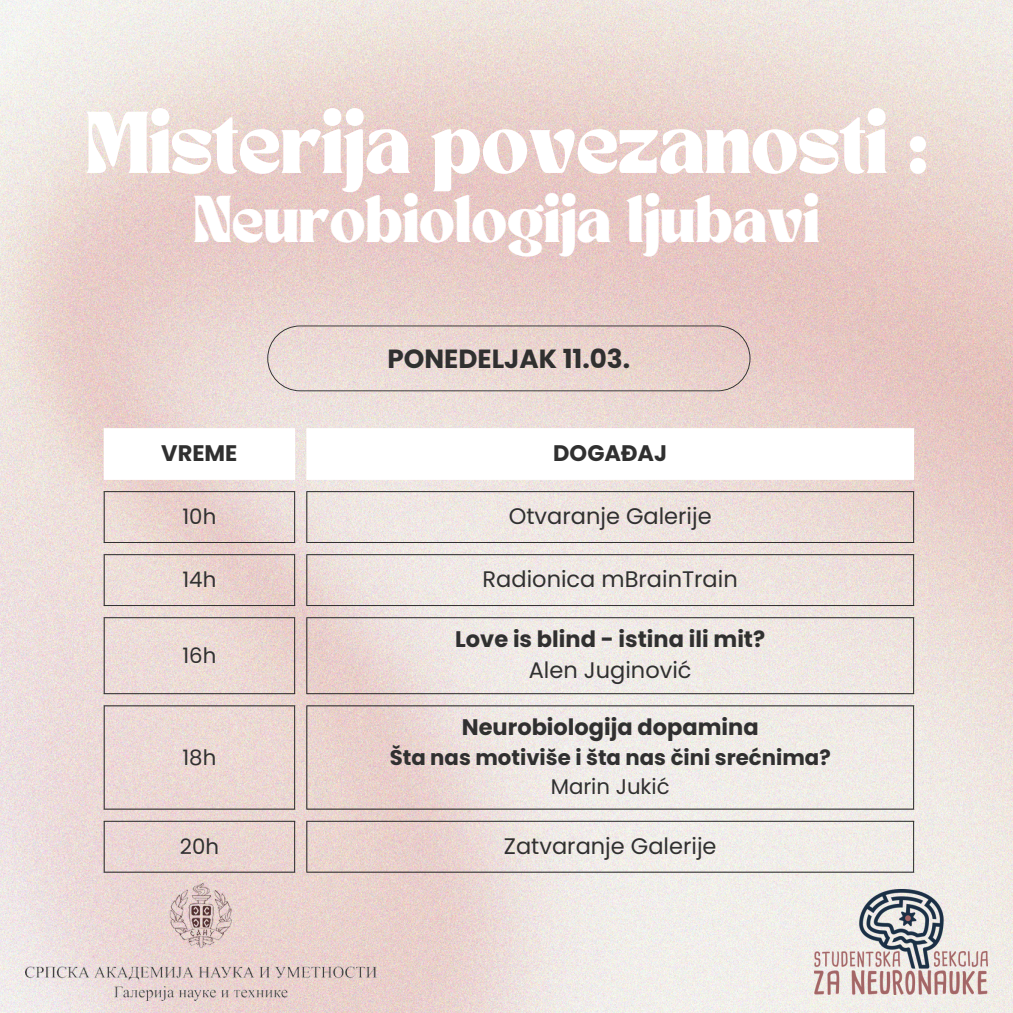
<style>
.page{position:relative;width:1013px;height:1013px;background:#fff}
.page>*{position:absolute;margin:0;border:0;box-sizing:border-box;transform-origin:0 0}
.t1{font:61.25px "TANNIMBUS";color:#fff}
.t2{font:46.25px "TANNIMBUS";color:#fff}
.t3{font:700 26.25px "Poppins";color:#303030}
.t4{font:22.5px "Poppins";color:#303030}
.t5{font:700 22.5px "Poppins";color:#303030}
.t6{font:700 21.25px "Poppins";color:#303030}
.t7{font:21.25px "Poppins";color:#303030}
</style>
<div class="page">
<img style="left:0;top:0;width:1012px;height:1012px">
<svg style="left:104px;top:428px;width:810px;height:52px"></svg>
<hr style="left:104px;top:492px;width:1px;height:50px;background:#303030">
<hr style="left:294px;top:492px;width:1px;height:50px;background:#303030">
<hr style="left:104px;top:491px;width:191px;height:1px;background:#303030">
<hr style="left:104px;top:542px;width:191px;height:1px;background:#303030">
<hr style="left:306px;top:492px;width:1px;height:50px;background:#303030">
<hr style="left:913px;top:492px;width:1px;height:50px;background:#303030">
<hr style="left:306px;top:491px;width:608px;height:1px;background:#303030">
<hr style="left:306px;top:542px;width:608px;height:1px;background:#303030">
<hr style="left:104px;top:555px;width:1px;height:50px;background:#303030">
<hr style="left:294px;top:555px;width:1px;height:50px;background:#303030">
<hr style="left:104px;top:554px;width:191px;height:1px;background:#303030">
<hr style="left:104px;top:605px;width:191px;height:1px;background:#303030">
<hr style="left:306px;top:555px;width:1px;height:50px;background:#303030">
<hr style="left:913px;top:555px;width:1px;height:50px;background:#303030">
<hr style="left:306px;top:554px;width:608px;height:1px;background:#303030">
<hr style="left:306px;top:605px;width:608px;height:1px;background:#303030">
<hr style="left:104px;top:618px;width:1px;height:75px;background:#303030">
<hr style="left:294px;top:618px;width:1px;height:75px;background:#303030">
<hr style="left:104px;top:617px;width:191px;height:1px;background:#303030">
<hr style="left:104px;top:693px;width:191px;height:1px;background:#303030">
<hr style="left:306px;top:618px;width:1px;height:75px;background:#303030">
<hr style="left:913px;top:618px;width:1px;height:75px;background:#303030">
<hr style="left:306px;top:617px;width:608px;height:1px;background:#303030">
<hr style="left:306px;top:693px;width:608px;height:1px;background:#303030">
<hr style="left:104px;top:706px;width:1px;height:102px;background:#303030">
<hr style="left:294px;top:706px;width:1px;height:102px;background:#303030">
<hr style="left:104px;top:705px;width:191px;height:1px;background:#303030">
<hr style="left:104px;top:808px;width:191px;height:1px;background:#303030">
<hr style="left:306px;top:706px;width:1px;height:102px;background:#303030">
<hr style="left:913px;top:706px;width:1px;height:102px;background:#303030">
<hr style="left:306px;top:705px;width:608px;height:1px;background:#303030">
<hr style="left:306px;top:808px;width:608px;height:1px;background:#303030">
<hr style="left:104px;top:821px;width:1px;height:50px;background:#303030">
<hr style="left:294px;top:821px;width:1px;height:50px;background:#303030">
<hr style="left:104px;top:820px;width:191px;height:1px;background:#303030">
<hr style="left:104px;top:871px;width:191px;height:1px;background:#303030">
<hr style="left:306px;top:821px;width:1px;height:50px;background:#303030">
<hr style="left:913px;top:821px;width:1px;height:50px;background:#303030">
<hr style="left:306px;top:820px;width:608px;height:1px;background:#303030">
<hr style="left:306px;top:871px;width:608px;height:1px;background:#303030">
<svg style="left:267px;top:325px;width:483px;height:66px"></svg>
<img style="left:814px;top:889px;width:173px;height:105px">
<img style="left:26px;top:882px;width:350px;height:118px">
<p class="t1" style="left:86px;top:108px;width:843px">Misterija povezanosti :</p>
<p class="t2" style="left:193px;top:193px;width:627px">Neurobiologija ljubavi</p>
<p class="t3" style="left:387px;top:340px;width:244px">PONEDELJAK 11.03.</p>
<h1 class="t5" style="left:161px;top:437px;width:78px">VREME</h1>
<p class="t5" style="left:553px;top:437px;width:115px">DOGAĐAJ</p>
<p class="t7" style="left:182px;top:501px;width:35px">10h</p>
<p class="t4" style="left:508px;top:500px;width:204px">Otvaranje Galerije</p>
<p class="t7" style="left:182px;top:564px;width:35px">14h</p>
<p class="t4" style="left:482px;top:563px;width:257px">Radionica mBrainTrain</p>
<p class="t7" style="left:182px;top:641px;width:35px">16h</p>
<p class="t7" style="left:182px;top:742px;width:35px">18h</p>
<p class="t5" style="left:455px;top:623px;width:311px">Love is blind - istina ili mit?</p>
<p class="t4" style="left:529px;top:654px;width:164px">Alen Juginović</p>
<p class="t5" style="left:462px;top:711px;width:298px">Neurobiologija dopamina</p>
<p class="t6" style="left:389px;top:743px;width:442px">Šta nas motiviše i šta nas čini srećnima?</p>
<p class="t7" style="left:550px;top:772px;width:120px">Marin Jukić</p>
<p class="t7" style="left:180px;top:831px;width:41px">20h</p>
<p class="t4" style="left:504px;top:830px;width:214px">Zatvaranje Galerije</p>
</div>
